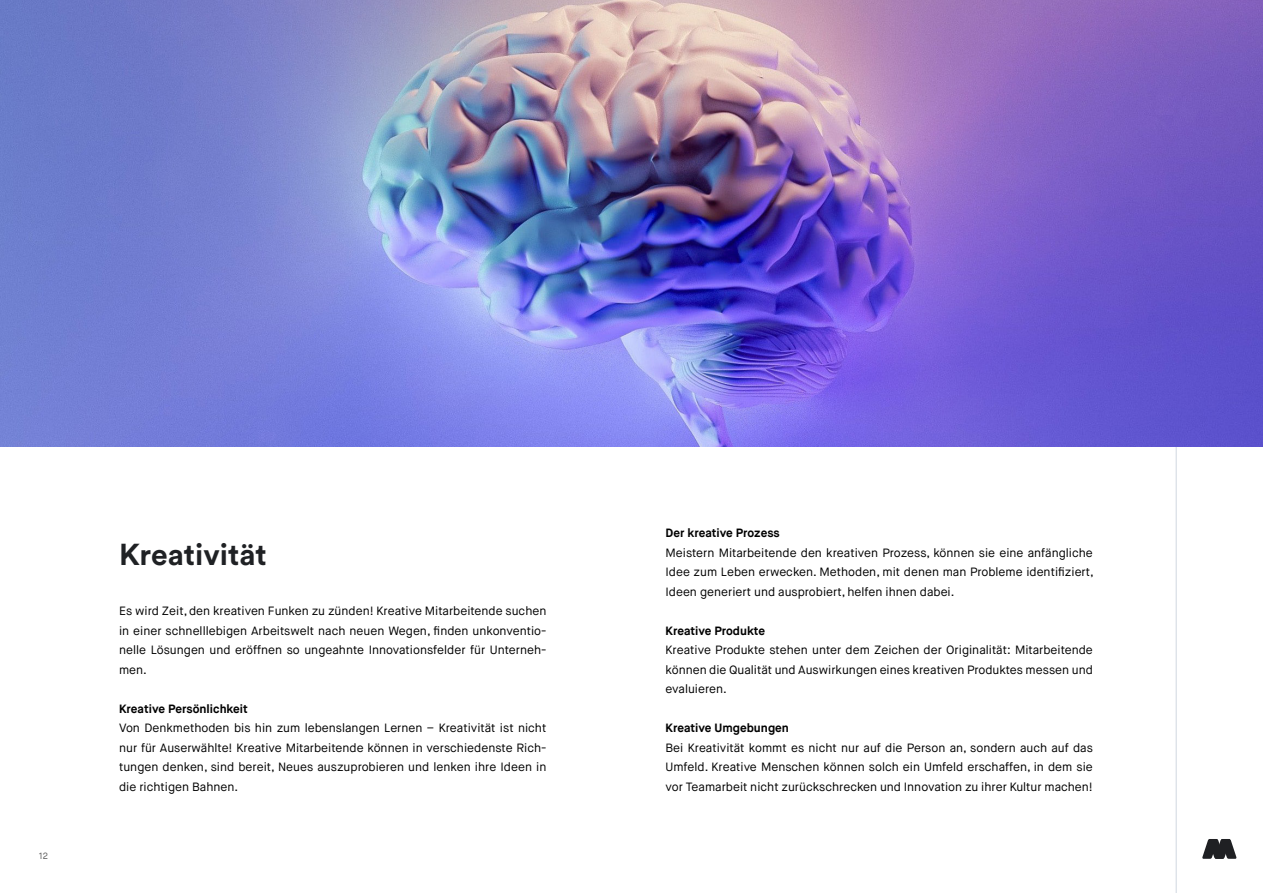
<style>
.page{position:relative;width:1263px;height:893px;background:#fff}
.page>*{position:absolute;margin:0;border:0;box-sizing:border-box;transform-origin:0 0}
.t1{font:700 30px "Circular Std";color:#1f2124}
.t2{font:12px/19.5px "Maison Neue";color:#000;text-align:justify}
.t3{font:700 12px "Maison Neue";color:#000}
.t4{font:9px "Maison Neue";color:#5a5a5a}
</style>
<div class="page">
<hr style="left:1176px;top:0;width:1px;height:893px;background:#a0aec1">
<svg style="left:1202px;top:839px;width:34px;height:20px"></svg>
<img style="left:0;top:0;width:1263px;height:446px">
<p class="t4" style="left:39px;top:850px;width:11px">12</p>
<h1 class="t1" style="left:119px;top:535px;width:149px">Kreativität</h1>
<p class="t2" style="left:119px;top:602px;width:429px">Es wird Zeit, den kreativen Funken zu zünden! Kreative Mitarbeitende suchen in einer schnelllebigen Arbeitswelt nach neuen Wegen, finden unkonventio&shy;nelle Lösungen und eröffnen so ungeahnte Innovationsfelder für Unterneh&shy;men.</p>
<p class="t3" style="left:119px;top:701px;width:130px">Kreative Persönlichkeit</p>
<p class="t2" style="left:119px;top:719px;width:429px">Von Denkmethoden bis hin zum lebenslangen Lernen – Kreativität ist nicht nur für Auserwählte! Kreative Mitarbeitende können in verschiedenste Rich&shy;tungen denken, sind bereit, Neues auszuprobieren und lenken ihre Ideen in die richtigen Bahnen.</p>
<p class="t3" style="left:665px;top:526px;width:116px">Der kreative Prozess</p>
<p class="t2" style="left:665px;top:543px;width:430px">Meistern Mitarbeitende den kreativen Prozess, können sie eine anfängliche Idee zum Leben erwecken. Methoden, mit denen man Probleme identifiziert, Ideen generiert und ausprobiert, helfen ihnen dabei.</p>
<p class="t3" style="left:665px;top:623px;width:101px">Kreative Produkte</p>
<p class="t2" style="left:665px;top:641px;width:429px">Kreative Produkte stehen unter dem Zeichen der Originalität: Mitarbeitende können die Qualität und Auswirkungen eines kreativen Produktes messen und evaluieren.</p>
<p class="t3" style="left:665px;top:721px;width:125px">Kreative Umgebungen</p>
<p class="t2" style="left:665px;top:738px;width:429px">Bei Kreativität kommt es nicht nur auf die Person an, sondern auch auf das Umfeld. Kreative Menschen können solch ein Umfeld erschaffen, in dem sie vor Teamarbeit nicht zurückschrecken und Innovation zu ihrer Kultur machen!</p>
</div>
